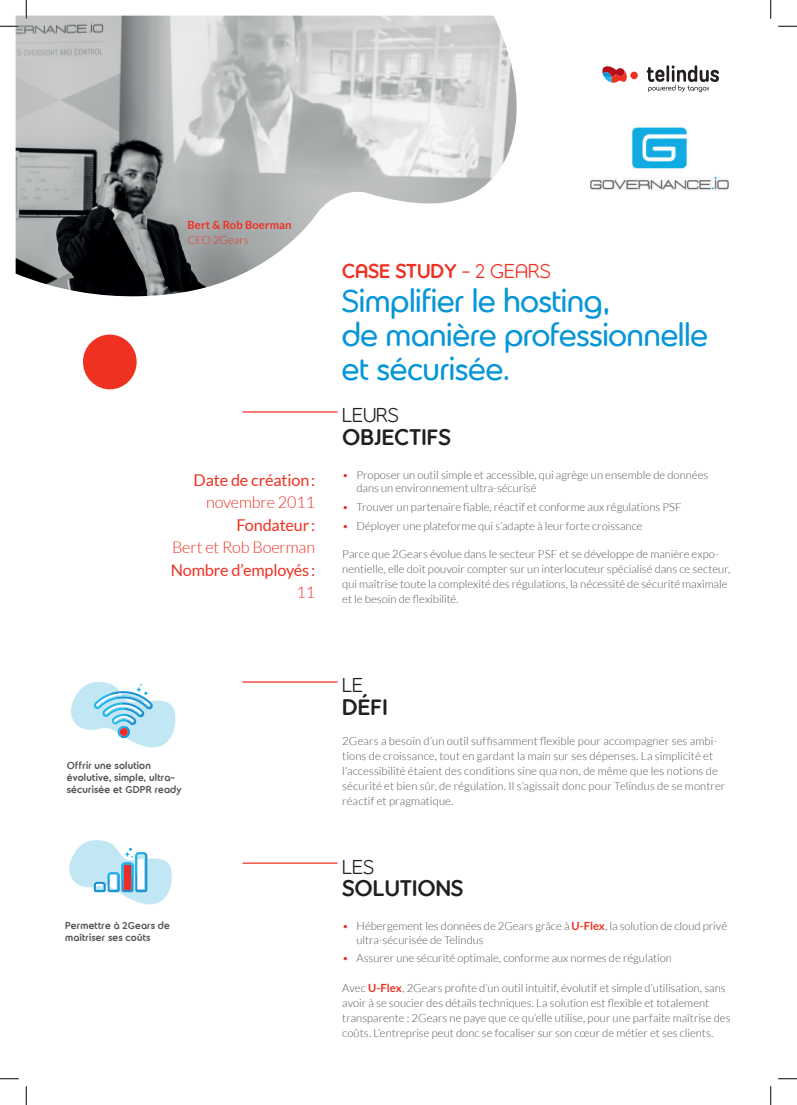
<style>
.page{position:relative;width:797px;height:1105px;background:#fff}
.page>*{position:absolute;margin:0;border:0;box-sizing:border-box;transform-origin:0 0}
.t1{font:31.25px/33.8px "Belgacom";color:#0696d7}
.t2{font:700 22.5px "Belgacom";color:#231f20}
.t3{font:700 20px "Belgacom";color:#ef3122}
.t4{font:300 20px "Belgacom";color:#231f20}
.t5{font:16.25px "Lato";letter-spacing:-.01em;color:#ef3122}
.t6{font:300 16.25px "Lato";letter-spacing:-.01em;color:#ef3122}
.t7{font:300 11.25px/15px "Lato";color:#52564f}
.t8{font:700 11.25px "Lato";letter-spacing:.005em;color:#ef3122}
.t9{font:300 11.25px "Lato";color:#ef3122}
.t10{font:700 10px/12px "Belgacom";letter-spacing:.02em;color:#52564f}
.s1{font-weight:300}
.s2{color:#ef3122}
.s3{font-weight:700;color:#ef3122}
</style>
<div class="page">
<img style="left:16px;top:16px;width:501px;height:281px">
<svg style="left:602px;top:66px;width:25px;height:17px"></svg>
<div style="left:630px;top:72px;width:7px;height:7px;background:#ef3122;border-radius:50%"></div>
<svg style="left:646px;top:65px;width:73px;height:27px"></svg>
<img style="left:589px;top:125px;width:141px;height:66px">
<div style="left:83px;top:335px;width:54px;height:54px;background:#ef3122;border-radius:50%"></div>
<hr style="left:242px;top:411px;width:95px;height:1px;background:#ef3122">
<hr style="left:242px;top:862px;width:95px;height:2px;background:#ef3122">
<hr style="left:242px;top:681px;width:95px;height:2px;background:#ef3122">
<svg style="left:71px;top:683px;width:105px;height:65px"></svg>
<svg style="left:69px;top:841px;width:103px;height:64px"></svg>
<svg style="left:0;top:25px;width:19px;height:2px"></svg>
<svg style="left:778px;top:25px;width:19px;height:2px"></svg>
<svg style="left:0;top:1078px;width:19px;height:1px"></svg>
<svg style="left:778px;top:1078px;width:19px;height:1px"></svg>
<svg style="left:25px;top:0;width:2px;height:19px"></svg>
<svg style="left:25px;top:1086px;width:2px;height:19px"></svg>
<svg style="left:770px;top:0;width:1px;height:19px"></svg>
<svg style="left:770px;top:1086px;width:1px;height:19px"></svg>
<p class="t8" style="left:187px;top:219px;width:105px">Bert &amp; Rob Boerman</p>
<p class="t9" style="left:187px;top:234px;width:63px">CEO 2Gears</p>
<h3 class="t5" style="left:194px;top:471px;width:123px">Date de création:</h3>
<h3 class="t6" style="left:206px;top:494px;width:110px">novembre 2011</h3>
<h3 class="t5" style="left:236px;top:516px;width:80px">Fondateur :</h3>
<h3 class="t6" style="left:172px;top:539px;width:145px">Bert et Rob Boerman</h3>
<h3 class="t5" style="left:171px;top:561px;width:146px">Nombre d’employés:</h3>
<h3 class="t6" style="left:296px;top:584px;width:20px">11</h3>
<h3 class="t3" style="left:342px;top:260px;width:210px">CASE STUDY <span class="s1">- 2 GEARS</span></h3>
<h1 class="t1" style="left:342px;top:284px;width:368px">Simplifier le hosting,<br>de manière professionnelle et sécurisée.</h1>
<h3 class="t4" style="left:342px;top:404px;width:58px">LEURS</h3>
<h2 class="t2" style="left:342px;top:424px;width:110px">OBJECTIFS</h2>
<p class="t7" style="left:356px;top:468px;width:353px;line-height:13.8px;text-indent:-14px"><span class="s2">•</span> Proposer un outil simple et accessible, qui agrège un ensemble de données dans un environnement ultra-sécurisé</p>
<p class="t7" style="left:342px;top:500px;width:340px"><span class="s2">•</span> Trouver un partenaire fiable, réactif et conforme aux régulations PSF</p>
<p class="t7" style="left:342px;top:518px;width:302px"><span class="s2">•</span> Déployer une plateforme qui s’adapte à leur forte croissance</p>
<p class="t7" style="left:342px;top:547px;width:389px">Parce que 2Gears évolue dans le secteur PSF et se développe de manière expo&shy;nentielle, elle doit pouvoir compter sur un interlocuteur spécialisé dans ce secteur, qui maîtrise toute la complexité des régulations, la nécessité de sécurité maximale et le besoin de flexibilité.</p>
<p class="t10" style="left:67px;top:760px;width:116px">Offrir une solution évolutive, simple, ultra&shy;sécurisée et GDPR ready</p>
<p class="t10" style="left:65px;top:919px;width:106px">Permettre à 2Gears de maîtriser ses coûts</p>
<h3 class="t4" style="left:342px;top:674px;width:22px">LE</h3>
<h2 class="t2" style="left:342px;top:694px;width:47px">DÉFI</h2>
<p class="t7" style="left:342px;top:733px;width:384px">2Gears a besoin d’un outil suffisamment flexible pour accompagner ses ambi&shy;tions de croissance, tout en gardant la main sur ses dépenses. La simplicité et l’accessibilité étaient des conditions sine qua non, de même que les notions de sécurité et bien sûr, de régulation. Il s’agissait donc pour Telindus de se montrer réactif et pragmatique.</p>
<h3 class="t4" style="left:342px;top:855px;width:33px">LES</h3>
<h2 class="t2" style="left:342px;top:875px;width:122px">SOLUTIONS</h2>
<p class="t7" style="left:356px;top:919px;width:372px;line-height:13.8px;text-indent:-14px"><span class="s2">•</span> Hébergement les données de 2Gears grâce à <span class="s3">U-Flex</span>, la solution de cloud privé ultra-sécurisée de Telindus</p>
<p class="t7" style="left:342px;top:951px;width:331px"><span class="s2">•</span> Assurer une sécurité optimale, conforme aux normes de régulation</p>
<p class="t7" style="left:342px;top:981px;width:390px">Avec <span class="s3">U-Flex</span>, 2Gears profite d’un outil intuitif, évolutif et simple d’utilisation, sans avoir à se soucier des détails techniques. La solution est flexible et totalement transparente : 2Gears ne paye que ce qu’elle utilise, pour une parfaite maîtrise des coûts. L’entreprise peut donc se focaliser sur son cœur de métier et ses clients.</p>
</div>
